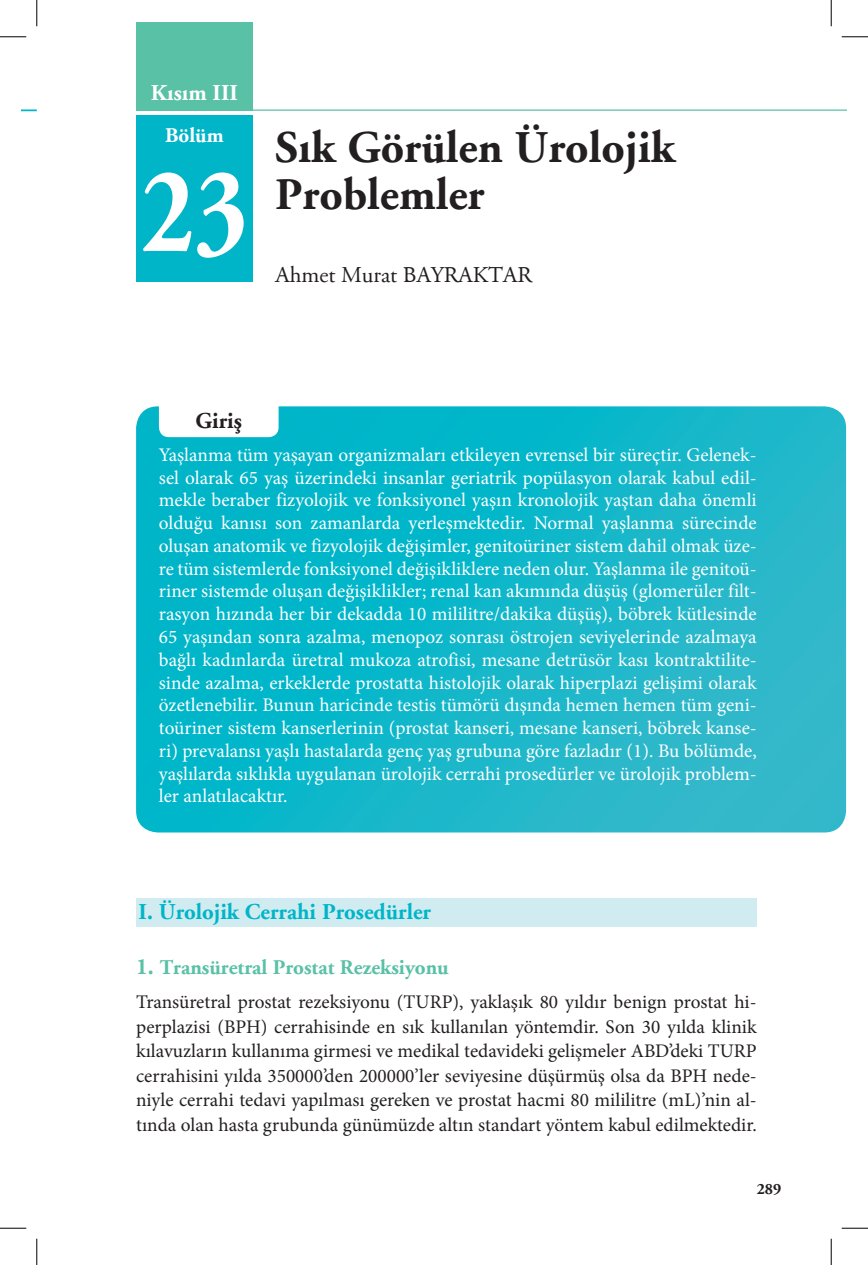
<style>
.page{position:relative;width:868px;height:1265px;background:#fff}
.page>*{position:absolute;margin:0;border:0;box-sizing:border-box;transform-origin:0 0}
.t1{font:700 122.5px "Adobe Garamond";color:#fff;scale:.83 1}
.t2{font:700 45.5px/47.2px "Adobe Garamond";color:#231f20}
.t3{font:700 22.75px "Adobe Garamond";color:#00b5c8}
.t4{font:22.75px "Adobe Garamond";color:#231f20}
.t5{font:700 22.75px "Adobe Garamond";color:#fff}
.t6{font:700 22.75px "Adobe Garamond";color:#231f20}
.t7{font:700 21px "Adobe Garamond";color:#59c1a5}
.t8{font:19.25px/22.8px "Minion Pro";color:#fff;text-align:justify}
.t9{font:19.25px/24.5px "Minion Pro";color:#231f20;text-align:justify}
.t10{font:700 15.75px "Adobe Garamond";color:#231f20}
.s1{font-size:22.75px}
</style>
<div class="page">
<svg style="left:22px;top:109px;width:15px;height:2px"></svg>
<div style="left:136px;top:22px;width:117px;height:89px;background:#59c1a5"></div>
<div style="left:136px;top:115px;width:117px;height:167px;background:#00b5c8"></div>
<hr style="left:251px;top:109px;width:594px;height:2px;background:#59c1a5">
<svg style="left:136px;top:406px;width:709px;height:426px;background:#13b7c9"></svg>
<div style="left:159px;top:396px;width:119px;height:41px;background:#fff;border-radius:10px"></div>
<div style="left:136px;top:897px;width:620px;height:29px;background:#d1ecf1"></div>
<svg style="left:0;top:36px;width:26px;height:1px"></svg>
<svg style="left:841px;top:36px;width:26px;height:1px"></svg>
<svg style="left:0;top:1227px;width:26px;height:1px"></svg>
<svg style="left:841px;top:1227px;width:26px;height:1px"></svg>
<svg style="left:36px;top:0;width:1px;height:26px"></svg>
<svg style="left:36px;top:1238px;width:1px;height:26px"></svg>
<svg style="left:830px;top:0;width:1px;height:26px"></svg>
<svg style="left:830px;top:1238px;width:1px;height:26px"></svg>
<p class="t5" style="left:151px;top:79px;width:88px">Kısım III</p>
<h2 class="t2" style="left:275px;top:123px;width:401px;text-indent:-110px"><sup>Bölüm</sup> Sık Görülen Ürolojik<br>Problemler</h2>
<h1 class="t1" style="left:141px;top:138px;width:130px">23</h1>
<p class="t4" style="left:275px;top:261px;width:258px">Ahmet Murat BAYRAKTAR</p>
<p class="t6" style="left:195px;top:406px;width:48px">Giriş</p>
<p class="t8" style="left:159px;top:443px;width:599px">Yaşlanma tüm yaşayan organizmaları etkileyen evrensel bir süreçtir. Gelenek&shy;sel olarak 65 yaş üzerindeki insanlar geriatrik popülasyon olarak kabul edil&shy;mekle beraber fizyolojik ve fonksiyonel yaşın kronolojik yaştan daha önemli olduğu kanısı son zamanlarda yerleşmektedir. Normal yaşlanma sürecinde oluşan anatomik ve fizyolojik değişimler, genitoüriner sistem dahil olmak üze&shy;re tüm sistemlerde fonksiyonel değişikliklere neden olur. Yaşlanma ile genitoü&shy;riner sistemde oluşan değişiklikler; renal kan akımında düşüş (glomerüler filt&shy;rasyon hızında her bir dekadda 10 mililitre/dakika düşüş), böbrek kütlesinde 65 yaşından sonra azalma, menopoz sonrası östrojen seviyelerinde azalmaya bağlı kadınlarda üretral mukoza atrofisi, mesane detrüsör kası kontraktilite&shy;sinde azalma, erkeklerde prostatta histolojik olarak hiperplazi gelişimi olarak özetlenebilir. Bunun haricinde testis tümörü dışında hemen hemen tüm geni&shy;toüriner sistem kanserlerinin (prostat kanseri, mesane kanseri, böbrek kanse&shy;ri) prevalansı yaşlı hastalarda genç yaş grubuna göre fazladır (1). Bu bölümde, yaşlılarda sıklıkla uygulanan ürolojik cerrahi prosedürler ve ürolojik problem&shy;ler anlatılacaktır.</p>
<p class="t3" style="left:138px;top:898px;width:294px">I. Ürolojik Cerrahi Prosedürler</p>
<p class="t7" style="left:136px;top:954px;width:314px"><span class="s1">1.</span> Transüretral Prostat Rezeksiyonu</p>
<p class="t9" style="left:136px;top:989px;width:622px">Transüretral prostat rezeksiyonu (TURP), yaklaşık 80 yıldır benign prostat hi&shy;perplazisi (BPH) cerrahisinde en sık kullanılan yöntemdir. Son 30 yılda klinik kılavuzların kullanıma girmesi ve medikal tedavideki gelişmeler ABD’deki TURP cerrahisini yılda 350000’den 200000’ler seviyesine düşürmüş olsa da BPH nede&shy;niyle cerrahi tedavi yapılması gereken ve prostat hacmi 80 mililitre (mL)’nin al&shy;tında olan hasta grubunda günümüzde altın standart yöntem kabul edilmektedir.</p>
<p class="t10" style="left:756px;top:1178px;width:26px">289</p>
</div>
